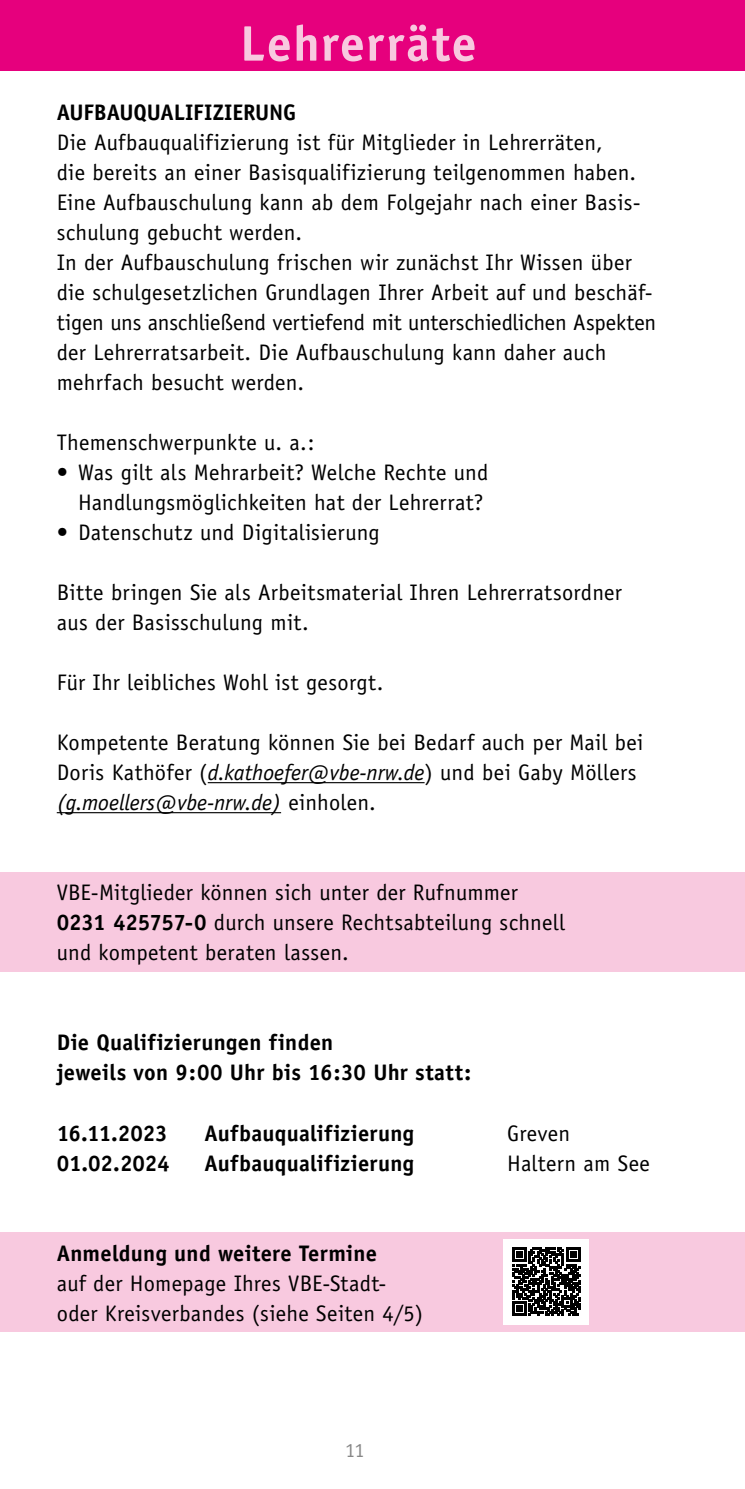
<style>
.page{position:relative;width:745px;height:1489px;background:#fff}
.page>*{position:absolute;margin:0;border:0;box-sizing:border-box;transform-origin:0 0}
.t1{font:700 50px "Officina Sans";letter-spacing:.03em;color:#f8c9df}
.t2{font:22.5px/30px "Officina Sans";letter-spacing:.01em;color:#000}
.t3{font:700 22.5px/30px "Officina Sans";letter-spacing:.01em;color:#000}
.t4{font:700 22.5px "Officina Sans";letter-spacing:-.01em;color:#000}
.t5{font:20px "Officina Sans";color:#878787}
.s1{font-style:italic}
.s2{font-weight:700}
</style>
<div class="page">
<div style="left:0;top:0;width:744px;height:71px;background:#e6007d"></div>
<div style="left:0;top:872px;width:744px;height:99px;background:#f8c9df"></div>
<div style="left:0;top:1231px;width:744px;height:100px;background:#f8c9df"></div>
<div style="left:503px;top:1238px;width:85px;height:85px;background:#fff"></div>
<svg style="left:512px;top:1247px;width:68px;height:68px"></svg>
<hr style="left:208px;top:782px;width:216px;height:1px;background:#000">
<hr style="left:57px;top:812px;width:224px;height:1px;background:#000">
<h1 class="t1" style="left:240px;top:12px;width:238px">Lehrerräte</h1>
<p class="t4" style="left:57px;top:98px;width:241px">AUFBAUQUALIFIZIERUNG</p>
<p class="t2" style="left:57px;top:127px;width:600px">Die Aufbauqualifizierung ist für Mitglieder in Lehrerräten,<br>die bereits an einer Basisqualifizierung teilgenommen haben.<br>Eine Aufbauschulung kann ab dem Folgejahr nach einer Basis&shy;schulung gebucht werden.<br>In der Aufbauschulung frischen wir zunächst Ihr Wissen über die schulgesetzlichen Grundlagen Ihrer Arbeit auf und beschäf&shy;tigen uns anschließend vertiefend mit unterschiedlichen Aspekten der Lehrerratsarbeit. Die Aufbauschulung kann daher auch mehrfach besucht werden.</p>
<p class="t2" style="left:57px;top:427px;width:259px">Themenschwerpunkte u. a.:</p>
<p class="t2" style="left:57px;top:457px;width:433px;text-align:right">• Was gilt als Mehrarbeit? Welche Rechte und<br>Handlungsmöglichkeiten hat der Lehrerrat?</p>
<p class="t2" style="left:57px;top:517px;width:324px">• Datenschutz und Digitalisierung</p>
<p class="t2" style="left:57px;top:577px;width:566px">Bitte bringen Sie als Arbeitsmaterial Ihren Lehrerratsordner aus der Basisschulung mit.</p>
<p class="t2" style="left:57px;top:667px;width:328px">Für Ihr leibliches Wohl ist gesorgt.</p>
<p class="t2" style="left:57px;top:727px;width:587px">Kompetente Beratung können Sie bei Bedarf auch per Mail bei<br>Doris Kathöfer (<span class="s1">d.kathoefer@vbe-nrw.de</span>) und bei Gaby Möllers <span class="s1">(g.moellers@vbe-nrw.de)</span> einholen.</p>
<p class="t2" style="left:57px;top:877px;width:509px">VBE-Mitglieder können sich unter der Rufnummer<br><span class="s2">0231 425757-0</span> durch unsere Rechtsabteilung schnell und kompetent beraten lassen.</p>
<p class="t3" style="left:57px;top:1027px;width:415px">Die Qualifizierungen finden<br>jeweils von 9:00 Uhr bis 16:30 Uhr statt:</p>
<p class="t3" style="left:57px;top:1117px;width:112px">16.11.2023</p>
<p class="t3" style="left:204px;top:1117px;width:211px">Aufbauqualifizierung</p>
<p class="t2" style="left:507px;top:1117px;width:64px">Greven</p>
<p class="t3" style="left:57px;top:1147px;width:114px">01.02.2024</p>
<p class="t3" style="left:204px;top:1147px;width:211px">Aufbauqualifizierung</p>
<p class="t2" style="left:507px;top:1147px;width:144px">Haltern am See</p>
<p class="t3" style="left:57px;top:1237px;width:321px">Anmeldung und weitere Termine</p>
<p class="t2" style="left:57px;top:1267px;width:367px">auf der Homepage Ihres VBE-Stadt&shy;oder Kreisverbandes (siehe Seiten 4/5)</p>
<p class="t5" style="left:345px;top:1438px;width:21px">11</p>
</div>
